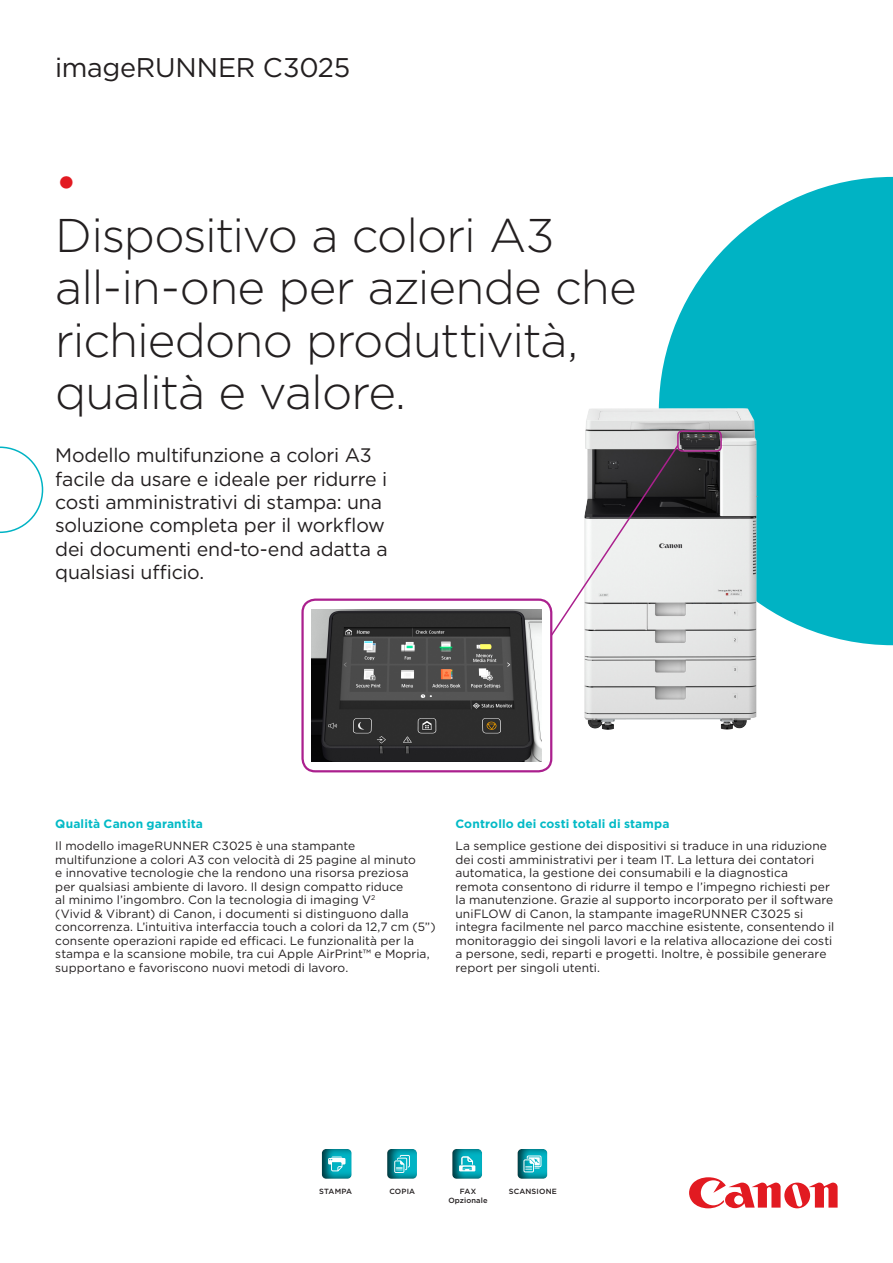
<style>
.page{position:relative;width:893px;height:1263px;background:#fff}
.page>*{position:absolute;margin:0;border:0;box-sizing:border-box;transform-origin:0 0}
.t1{font:300 47.25px/52.5px "Gotham";letter-spacing:-.025em;color:#231f20}
.t2{font:47.25px "Gotham";color:#e21a21}
.t3{font:27px "Gotham";letter-spacing:-.01em;color:#231f20}
.t4{font:19.5px/23.4px "Gotham";letter-spacing:-.015em;color:#231f20}
.t5{font:12px/13.5px "Gotham";letter-spacing:.005em;color:#231f20}
.t6{font:700 12px "Gotham";letter-spacing:.01em;color:#03bac6}
.t7{font:500 7.5px/9px "Gotham";letter-spacing:.02em;color:#231f20;text-align:center}
</style>
<div class="page">
<svg style="left:689px;top:1177px;width:149px;height:31px"></svg>
<svg style="left:659px;top:177px;width:234px;height:468px;fill:#00b3c4"></svg>
<svg style="left:0;top:446px;width:43px;height:87px"></svg>
<div style="left:374px;top:1137px;width:55px;height:42px;background:#231f20;opacity:.8"></div>
<svg style="left:394px;top:1155px;width:16px;height:18px"></svg>
<div style="left:438px;top:1137px;width:57px;height:42px;background:#231f20;opacity:.8"></div>
<svg style="left:459px;top:1156px;width:16px;height:15px"></svg>
<div style="left:504px;top:1137px;width:57px;height:42px;background:#231f20;opacity:.8"></div>
<svg style="left:523px;top:1155px;width:18px;height:17px"></svg>
<div style="left:308px;top:1137px;width:57px;height:42px;background:#231f20;opacity:.8"></div>
<svg style="left:328px;top:1156px;width:17px;height:15px"></svg>
<img style="left:585px;top:408px;width:172px;height:321px">
<div style="left:301px;top:598px;width:251px;height:174px;border:2px solid #ab208e;border-radius:13px"></div>
<div style="left:677px;top:430px;width:45px;height:22px;border:2px solid #ab208e;border-radius:4px"></div>
<svg style="left:550px;top:443px;width:130px;height:194px"></svg>
<img style="left:312px;top:610px;width:230px;height:151px">
<h2 class="t3" style="left:55px;top:50px;width:297px">imageRUNNER C3025</h2>
<h1 class="t2" style="left:55px;top:152px;width:24px">•</h1>
<h1 class="t1" style="left:55px;top:208px;width:583px">Dispositivo a colori A3 all-in-one per aziende che richiedono produttività, qualità e valore.</h1>
<h3 class="t4" style="left:55px;top:443px;width:334px">Modello multifunzione a colori A3 facile da usare e ideale per ridurre i costi amministrativi di stampa: una soluzione completa per il workflow dei documenti end-to-end adatta a qualsiasi ufficio.</h3>
<p class="t6" style="left:55px;top:816px;width:149px">Qualità Canon garantita</p>
<p class="t5" style="left:55px;top:839px;width:382px">Il modello imageRUNNER C3025 è una stampante multifunzione a colori A3 con velocità di 25 pagine al minuto<br>e innovative tecnologie che la rendono una risorsa preziosa<br>per qualsiasi ambiente di lavoro. Il design compatto riduce<br>al minimo l’ingombro. Con la tecnologia di imaging V<sup>2<br></sup>(Vivid &amp; Vibrant) di Canon, i documenti si distinguono dalla concorrenza. L’intuitiva interfaccia touch a colori da 12,7 cm (5”) consente operazioni rapide ed efficaci. Le funzionalità per la stampa e la scansione mobile, tra cui Apple AirPrint™ e Mopria, supportano e favoriscono nuovi metodi di lavoro.</p>
<p class="t6" style="left:455px;top:816px;width:215px">Controllo dei costi totali di stampa</p>
<p class="t5" style="left:455px;top:839px;width:380px">La semplice gestione dei dispositivi si traduce in una riduzione dei costi amministrativi per i team IT. La lettura dei contatori automatica, la gestione dei consumabili e la diagnostica<br>remota consentono di ridurre il tempo e l’impegno richiesti per la manutenzione. Grazie al supporto incorporato per il software uniFLOW di Canon, la stampante imageRUNNER C3025 si integra facilmente nel parco macchine esistente, consentendo il monitoraggio dei singoli lavori e la relativa allocazione dei costi a persone, sedi, reparti e progetti. Inoltre, è possibile generare report per singoli utenti.</p>
<p class="t7" style="left:319px;top:1187px;width:34px">STAMPA</p>
<p class="t7" style="left:389px;top:1187px;width:27px">COPIA</p>
<p class="t7" style="left:509px;top:1187px;width:50px">SCANSIONE</p>
<p class="t7" style="left:448px;top:1187px;width:41px">FAX<br>Opzionale</p>
</div>
